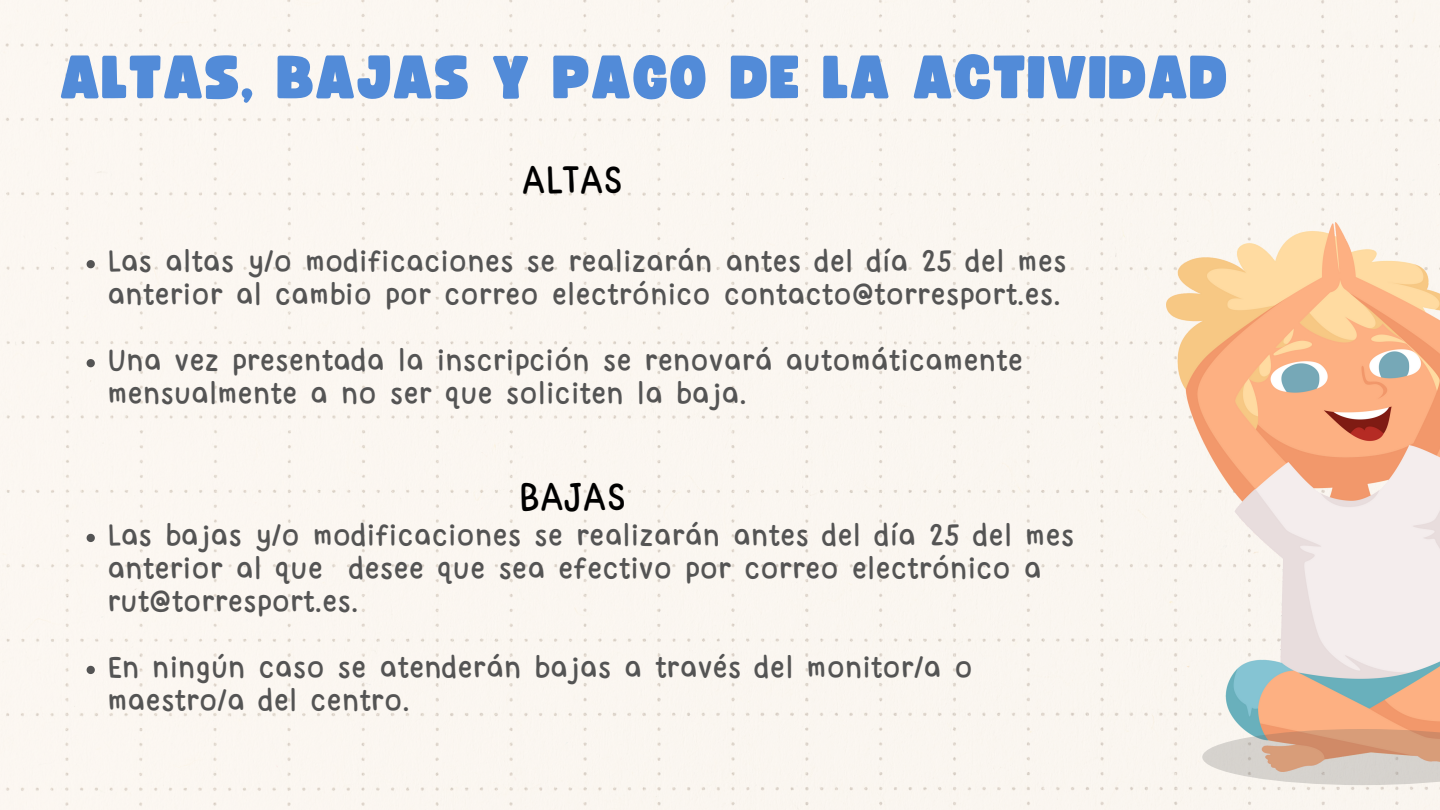
<style>
.page{position:relative;width:1440px;height:810px;background:#fbf6f1}
.page>*{position:absolute;margin:0;border:0;box-sizing:border-box;transform-origin:0 0}
.t1{font:60.1px "Funtastic";letter-spacing:.02em;color:#528bd8}
.t2{font:41.1px "Yvesyvesdrawing";color:#000}
.t3{font:32.1px/33px "Yvesyvesdrawing";color:#545454}
</style>
<div class="page">
<img style="left:1167px;top:223px;width:273px;height:549px">
<svg style="left:1202px;top:729px;width:238px;height:56px;background:#d9bead"></svg>
<svg style="left:87px;top:260px;width:8px;height:8px"></svg>
<svg style="left:87px;top:359px;width:8px;height:8px"></svg>
<svg style="left:87px;top:534px;width:8px;height:8px"></svg>
<svg style="left:87px;top:666px;width:8px;height:8px"></svg>
<p class="t1" style="left:61px;top:50px;width:1169px">ALTAS, BAJAS Y PAGO DE LA ACTIVIDAD</p>
<p class="t2" style="left:522px;top:163px;width:103px">ALTAS</p>
<p class="t3" style="left:107px;top:248px;width:961px">Las altas y/o modificaciones se realizarán antes del día 25 del mes anterior al cambio por correo electrónico contacto@torresport.es.</p>
<p class="t3" style="left:107px;top:347px;width:917px">Una vez presentada la inscripción se renovará automáticamente mensualmente a no ser que soliciten la baja.</p>
<p class="t2" style="left:519px;top:480px;width:109px">BAJAS</p>
<p class="t3" style="left:107px;top:521px;width:968px">Las bajas y/o modificaciones se realizarán antes del día 25 del mes anterior al que desee que sea efectivo por correo electrónico a rut@torresport.es.</p>
<p class="t3" style="left:107px;top:653px;width:867px">En ningún caso se atenderán bajas a través del monitor/a o maestro/a del centro.</p>
</div>
